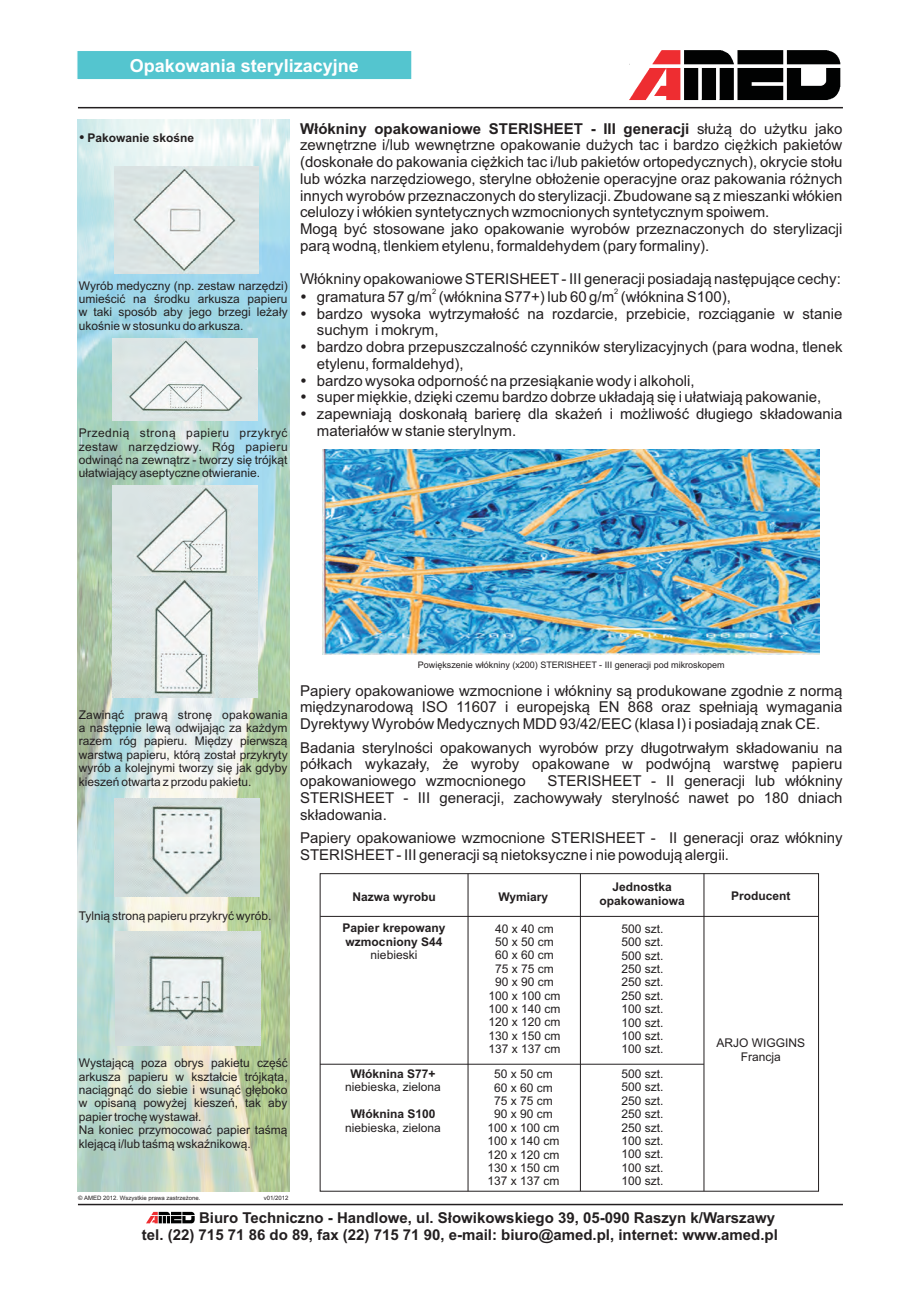
<style>
.page{position:relative;width:921px;height:1290px;background:#fff}
.page>*{position:absolute;margin:0;border:0;box-sizing:border-box;transform-origin:0 0}
.t1{font:700 18px "Arial";color:#fff}
.t2{font:15px/16.8px "Arial";color:#231f20}
.t3{font:700 15px/16.8px "Arial";color:#231f20;text-align:right}
.t4{font:12px/13.4px "Arial";color:#231f20;text-align:justify}
.t5{font:700 12px/13.4px "Arial";color:#231f20;text-align:center}
.t6{font:9px "Arial";color:#231f20}
.t7{font:7.5px "Arial";color:#231f20}
.t8{font:6px "Arial";color:#231f20}
.s1{font-weight:700}
</style>
<div class="page">
<img style="left:77px;top:120px;width:213px;height:1072px">
<img style="left:630px;top:50px;width:213px;height:59px">
<hr style="left:78px;top:1204px;width:765px;height:1px;background:#231f20">
<hr style="left:78px;top:107px;width:765px;height:1px;background:#231f20">
<div style="left:77px;top:50px;width:335px;height:30px;background:#54c5cf;border:1px solid #fff"></div>
<img style="left:146px;top:1211px;width:49px;height:13px">
<hr style="left:320px;top:916px;width:499px;height:1px;background:#231f20">
<hr style="left:468px;top:874px;width:1px;height:317px;background:#231f20">
<hr style="left:580px;top:874px;width:1px;height:317px;background:#231f20">
<hr style="left:704px;top:873px;width:1px;height:318px;background:#231f20">
<hr style="left:320px;top:1064px;width:384px;height:1px;background:#231f20">
<img style="left:322px;top:449px;width:498px;height:206px">
<img style="left:115px;top:166px;width:143px;height:107px">
<img style="left:113px;top:338px;width:145px;height:82px">
<img style="left:112px;top:486px;width:146px;height:211px">
<img style="left:114px;top:798px;width:145px;height:98px">
<img style="left:115px;top:931px;width:145px;height:115px">
<p class="t1" style="left:130px;top:58px;width:231px">Opakowania sterylizacyjne</p>
<p class="t5" style="left:79px;top:132px;width:117px">• Pakowanie skoœne</p>
<p class="t4" style="left:79px;top:280px;width:211px">Wyrób medyczny (np. zestaw narzêdzi) umieœciæ na œrodku arkusza papieru w taki sposób aby jego brzegi le¿a³y ukoœnie w stosunku do arkusza.</p>
<p class="t4" style="left:79px;top:427px;width:210px">Przedni¹ stron¹ papieru przykryæ zestaw narzêdziowy. Róg papieru odwin¹æ na zewn¹trz - tworzy siê trójk¹t u³atwiaj¹cy aseptyczne otwieranie.</p>
<p class="t2" style="left:300px;top:121px;width:544px"><span class="s1">W³ókniny opakowaniowe STERISHEET - III generacji</span> s³u¿¹ do u¿ytku jako zewnêtrzne i/lub wewnêtrzne opakowanie du¿ych tac i bardzo ciê¿kich pakietów (doskona³e do pakowania ciê¿kich tac i/lub pakietów ortopedycznych), okrycie sto³u lub wózka narzêdziowego, sterylne ob³o¿enie operacyjne oraz pakowania ró¿nych innych wyrobów przeznaczonych do sterylizacji. Zbudowane s¹ z mieszanki w³ókien celulozy i w³ókien syntetycznych wzmocnionych syntetycznym spoiwem.<br>Mog¹ byæ stosowane jako opakowanie wyrobów przeznaczonych do sterylizacji par¹ wodn¹, tlenkiem etylenu, formaldehydem (pary formaliny).</p>
<p class="t2" style="left:300px;top:272px;width:542px">W³ókniny opakowaniowe STERISHEET - III generacji posiadaj¹ nastêpuj¹ce cechy:</p>
<p class="t7" style="left:432px;top:289px;width:6px">2</p>
<p class="t7" style="left:614px;top:289px;width:6px">2</p>
<p class="t2" style="left:300px;top:290px;width:432px">• gramatura 57 g/m (w³óknina S77+) lub 60 g/m (w³óknina S100),</p>
<p class="t2" style="left:317px;top:306px;width:527px;text-indent:-17px">• bardzo wysoka wytrzyma³oœæ na rozdarcie, przebicie, rozci¹ganie w stanie suchym i mokrym,</p>
<p class="t2" style="left:317px;top:340px;width:527px;text-indent:-17px">• bardzo dobra przepuszczalnoœæ czynników sterylizacyjnych (para wodna, tlenek etylenu, formaldehyd),</p>
<p class="t2" style="left:300px;top:373px;width:396px">• bardzo wysoka odpornoœæ na przesi¹kanie wody i alkoholi,</p>
<p class="t2" style="left:300px;top:390px;width:523px">• super miêkkie, dziêki czemu bardzo dobrze uk³adaj¹ siê i u³atwiaj¹ pakowanie,</p>
<p class="t2" style="left:317px;top:407px;width:527px;text-indent:-17px">• zapewniaj¹ doskona³¹ barierê dla ska¿eñ i mo¿liwoœæ d³ugiego sk³adowania materia³ów w stanie sterylnym.</p>
<p class="t4" style="left:79px;top:709px;width:211px">Zawin¹æ praw¹ stronê opakowania a nastêpnie lew¹ odwijaj¹c za ka¿dym razem róg papieru. Miêdzy pierwsz¹ warstw¹ papieru, któr¹ zosta³ przykryty wyrób a kolejnymi tworzy siê jak gdyby kieszeñ otwarta z przodu pakietu.</p>
<p class="t4" style="left:79px;top:910px;width:194px">Tylni¹ stron¹ papieru przykryæ wyrób.</p>
<p class="t4" style="left:79px;top:1057px;width:211px;text-align:left">Wystaj¹c¹ poza obrys pakietu czêœæ arkusza papieru w kszta³cie trójk¹ta, naci¹gn¹æ do siebie i wsun¹æ g³êboko w opisan¹ powy¿ej kieszeñ, tak aby papier trochê wystawa³.<br>Na koniec przymocowaæ papier taœm¹ klej¹c¹ i/lub taœm¹ wskaŸnikow¹.</p>
<p class="t8" style="left:78px;top:1195px;width:124px">© AMED 2012. Wszystkie prawa zastrze¿one.</p>
<p class="t8" style="left:264px;top:1195px;width:26px">v01/2012</p>
<p class="t6" style="left:418px;top:662px;width:308px">Powiêkszenie w³ókniny (x200) STERISHEET - III generacji pod mikroskopem</p>
<p class="t2" style="left:300px;top:683px;width:544px;text-align:justify">Papiery opakowaniowe wzmocnione i w³ókniny s¹ produkowane zgodnie z norm¹ miêdzynarodow¹ ISO 11607 i europejsk¹ EN 868 oraz spe³niaj¹ wymagania Dyrektywy Wyrobów Medycznych MDD 93/42/EEC (klasa I) i posiadaj¹ znak CE.</p>
<p class="t2" style="left:300px;top:740px;width:544px;text-align:justify">Badania sterylnoœci opakowanych wyrobów przy d³ugotrwa³ym sk³adowaniu na pó³kach wykaza³y, ¿e wyroby opakowane w podwójn¹ warstwê papieru opakowaniowego wzmocnionego</p>
<p class="t2" style="left:300px;top:774px;width:544px;text-align:justify;text-indent:247px">STERISHEET - II generacji lub w³ókniny STERISHEET - III generacji, zachowywa³y sterylnoœæ nawet po 180 dniach sk³adowania.</p>
<p class="t2" style="left:300px;top:831px;width:544px">Papiery opakowaniowe wzmocnione STERISHEET - II generacji oraz w³ókniny<br>STERISHEET - III generacji s¹ nietoksyczne i nie powoduj¹ alergii.</p>
<p class="t5" style="left:353px;top:891px;width:85px">Nazwa wyrobu</p>
<p class="t5" style="left:498px;top:891px;width:51px">Wymiary</p>
<p class="t5" style="left:599px;top:882px;width:87px">Jednostka opakowaniowa</p>
<p class="t5" style="left:731px;top:890px;width:61px">Producent</p>
<p class="t5" style="left:343px;top:923px;width:104px;text-align:left">Papier krepowany wzmocniony S44</p>
<p class="t4" style="left:371px;top:949px;width:48px">niebieski</p>
<p class="t5" style="left:351px;top:1068px;width:87px">W³óknina S77+</p>
<p class="t4" style="left:345px;top:1082px;width:97px">niebieska, zielona</p>
<p class="t5" style="left:351px;top:1108px;width:86px">W³óknina S100</p>
<p class="t4" style="left:345px;top:1122px;width:97px">niebieska, zielona</p>
<p class="t4" style="left:489px;top:923px;width:74px;text-align:center">40 x 40 cm<br>50 x 50 cm<br>60 x 60 cm<br>75 x 75 cm<br>90 x 90 cm<br>100 x 100 cm<br>100 x 140 cm<br>120 x 120 cm<br>130 x 150 cm<br>137 x 137 cm</p>
<p class="t4" style="left:621px;top:923px;width:44px">500 szt.<br>500 szt.<br>500 szt.<br>250 szt.<br>250 szt.<br>250 szt.<br>100 szt.<br>100 szt.<br>100 szt.<br>100 szt.</p>
<p class="t4" style="left:488px;top:1068px;width:74px;text-align:center">50 x 50 cm<br>60 x 60 cm<br>75 x 75 cm<br>90 x 90 cm<br>100 x 100 cm<br>100 x 140 cm<br>120 x 120 cm<br>130 x 150 cm<br>137 x 137 cm</p>
<p class="t4" style="left:621px;top:1068px;width:44px">500 szt.<br>500 szt.<br>250 szt.<br>250 szt.<br>250 szt.<br>100 szt.<br>100 szt.<br>100 szt.<br>100 szt.</p>
<p class="t4" style="left:717px;top:1038px;width:90px;text-align:center">ARJO WIGGINS<br>Francja</p>
<p class="t3" style="left:142px;top:1211px;width:637px">Biuro Techniczno - Handlowe, ul. S³owikowskiego 39, 05-090 Raszyn k/Warszawy<br>tel. (22) 715 71 86 do 89, fax (22) 715 71 90, e-mail: biuro@amed.pl, internet: www.amed.pl</p>
</div>
